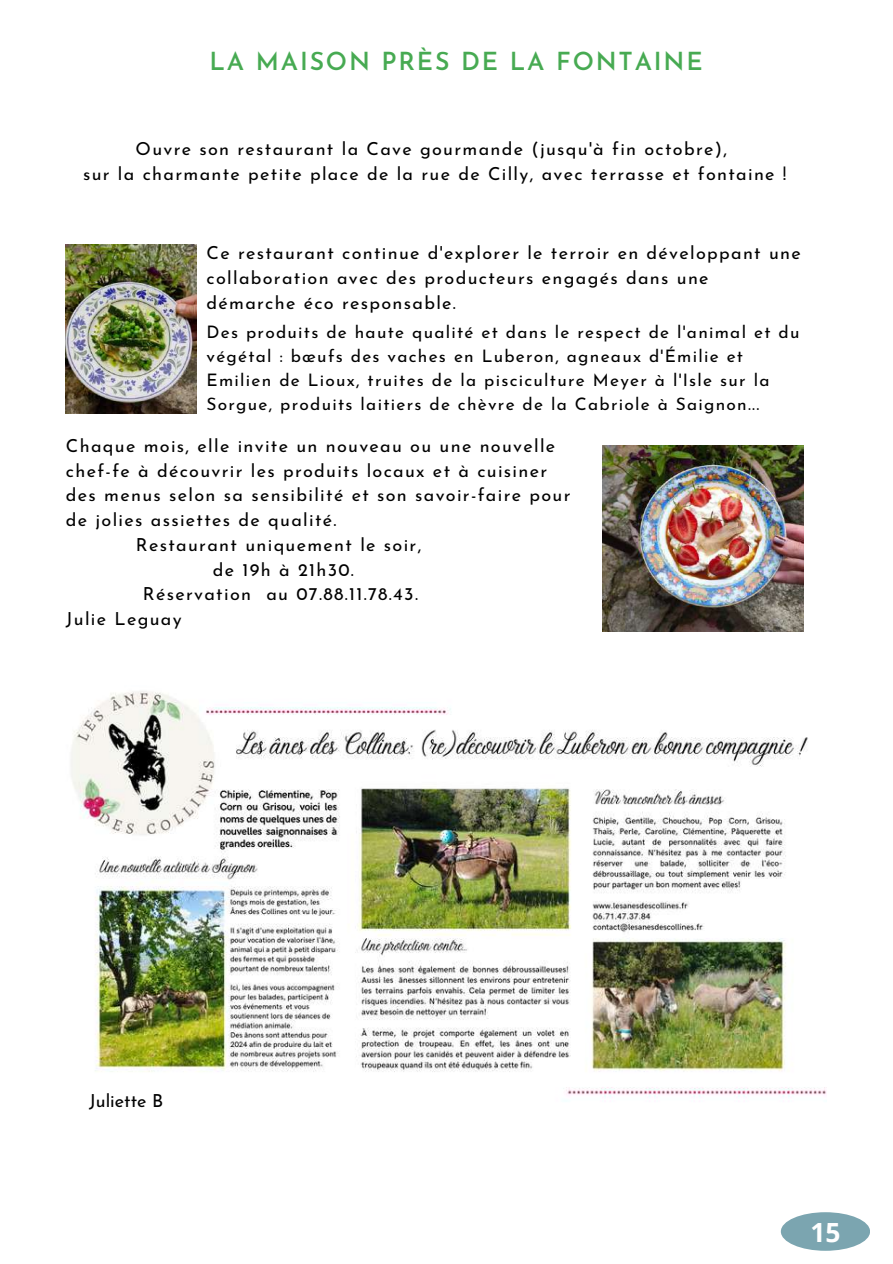
<style>
.page{position:relative;width:893px;height:1264px;background:#fff}
.page>*{position:absolute;margin:0;border:0;box-sizing:border-box;transform-origin:0 0}
.t1{font:700 26.4px "Open Sans";color:#fff}
.t2{font:600 24.75px "Josefin Sans";letter-spacing:.075em;color:#47aa52}
.t3{font:18px/25px "Josefin Sans";letter-spacing:.075em;color:#000}
.t4{font:18px "Josefin Sans";color:#000}
.t5{font:17.25px/24px "Josefin Sans";letter-spacing:.075em;color:#000}
</style>
<div class="page">
<img style="left:602px;top:445px;width:201px;height:186px">
<img style="left:66px;top:244px;width:130px;height:169px">
<div style="left:780px;top:1212px;width:90px;height:38px;background:#7ba5b0;border-radius:50%"></div>
<img style="left:71px;top:691px;width:755px;height:410px">
<h2 class="t2" style="left:209px;top:51px;width:495px">LA MAISON PRÈS DE LA FONTAINE</h2>
<p class="t3" style="left:83px;top:138px;width:705px;text-align:center">Ouvre son restaurant la Cave gourmande (jusqu'à fin octobre),<br>sur la charmante petite place de la rue de Cilly, avec terrasse et fontaine !</p>
<p class="t3" style="left:206px;top:242px;width:595px">Ce restaurant continue d'explorer le terroir en développant une collaboration avec des producteurs engagés dans une démarche éco responsable.</p>
<p class="t5" style="left:206px;top:321px;width:594px">Des produits de haute qualité et dans le respect de l'animal et du végétal : bœufs des vaches en Luberon, agneaux d'Émilie et Emilien de Lioux, truites de la pisciculture Meyer à l'Isle sur la Sorgue, produits laitiers de chèvre de la Cabriole à Saignon...</p>
<p class="t3" style="left:66px;top:435px;width:490px">Chaque mois, elle invite un nouveau ou une nouvelle</p>
<p class="t3" style="left:66px;top:459px;width:482px">chef-fe à découvrir les produits locaux et à cuisiner</p>
<p class="t3" style="left:66px;top:484px;width:506px">des menus selon sa sensibilité et son savoir-faire pour</p>
<p class="t3" style="left:66px;top:509px;width:272px">de jolies assiettes de qualité.</p>
<p class="t3" style="left:136px;top:534px;width:287px">Restaurant uniquement le soir,</p>
<p class="t3" style="left:213px;top:558px;width:142px">de 19h à 21h30.</p>
<p class="t3" style="left:143px;top:583px;width:276px">Réservation au 07.88.11.78.43.</p>
<p class="t3" style="left:66px;top:608px;width:117px">Julie Leguay</p>
<p class="t4" style="left:89px;top:1093px;width:76px">Juliette B</p>
<h1 class="t1" style="left:810px;top:1213px;width:32px">15</h1>
</div>
